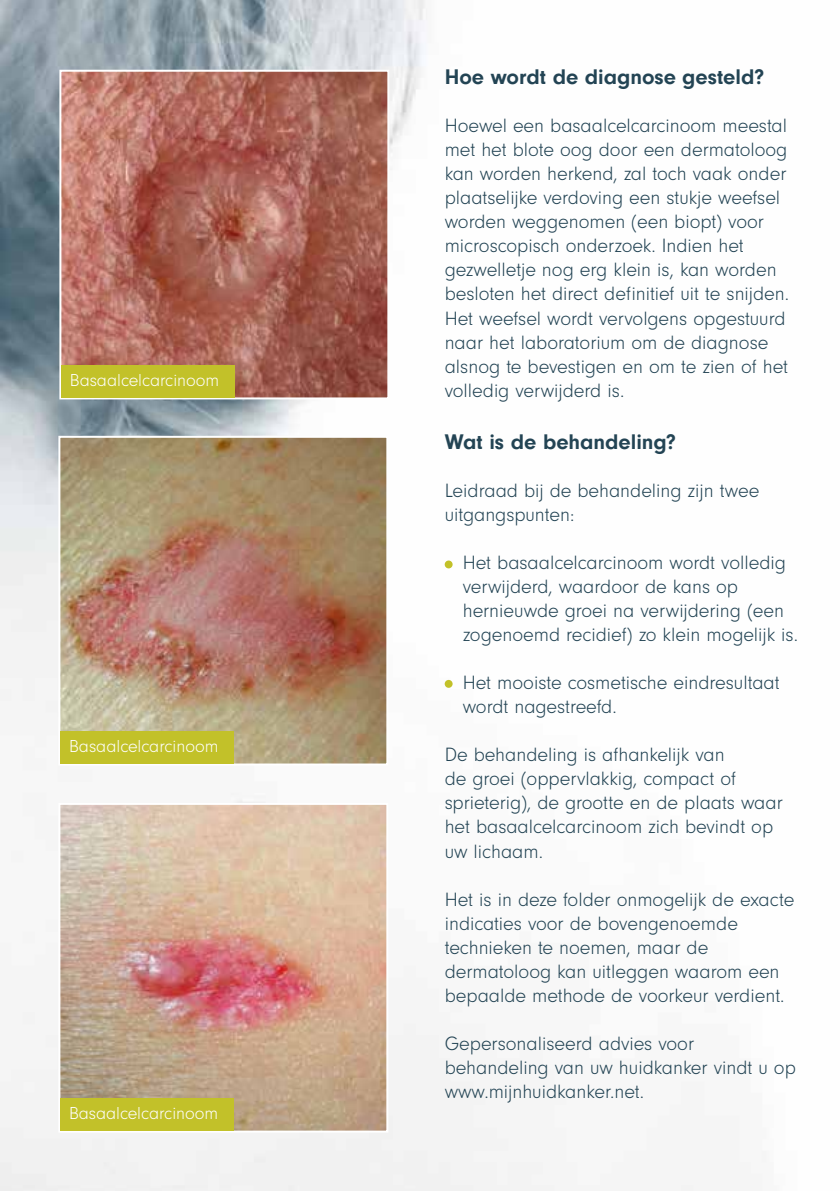
<style>
.page{position:relative;width:840px;height:1191px;background:#fff}
.page>*{position:absolute;margin:0;border:0;box-sizing:border-box;transform-origin:0 0}
.t1{font:700 22px "Neuzeit Gro";color:#234454}
.t2{font:300 20px/24px "Neuzeit Gro";color:#234454}
.t3{font:300 18px "Neuzeit Gro";color:#fff}
</style>
<div class="page">
<img style="left:0;top:0;width:694px;height:1191px">
<img style="left:61px;top:439px;width:324px;height:323px">
<div style="left:58px;top:436px;width:330px;height:329px;border:2px solid #fff"></div>
<img style="left:62px;top:73px;width:324px;height:323px">
<div style="left:59px;top:70px;width:330px;height:329px;border:2px solid #fff"></div>
<div style="left:444px;top:680px;width:8px;height:8px;background:#c2c129;border-radius:50%"></div>
<div style="left:444px;top:560px;width:8px;height:8px;background:#c2c129;border-radius:50%"></div>
<img style="left:61px;top:806px;width:324px;height:323px">
<div style="left:58px;top:803px;width:330px;height:329px;border:2px solid #fff"></div>
<div style="left:61px;top:365px;width:173px;height:32px;background:#c2c129"></div>
<div style="left:61px;top:730px;width:173px;height:33px;background:#c2c129"></div>
<div style="left:60px;top:1097px;width:173px;height:33px;background:#c2c129"></div>
<p class="t3" style="left:70px;top:371px;width:151px">Basaalcelcarcinoom</p>
<p class="t3" style="left:69px;top:736px;width:151px">Basaalcelcarcinoom</p>
<p class="t3" style="left:69px;top:1104px;width:151px">Basaalcelcarcinoom</p>
<p class="t1" style="left:444px;top:65px;width:321px">Hoe wordt de diagnose gesteld?</p>
<p class="t2" style="left:444px;top:114px;width:346px">Hoewel een basaalcelcarcinoom meestal met het blote oog door een dermatoloog kan worden herkend, zal toch vaak onder plaatselijke verdoving een stukje weefsel worden weggenomen (een biopt) voor microscopisch onderzoek. Indien het gezwelletje nog erg klein is, kan worden besloten het direct definitief uit te snijden.<br>Het weefsel wordt vervolgens opgestuurd naar het laboratorium om de diagnose alsnog te bevestigen en om te zien of het volledig verwijderd is.</p>
<p class="t1" style="left:444px;top:430px;width:233px">Wat is de behandeling?</p>
<p class="t2" style="left:444px;top:479px;width:316px">Leidraad bij de behandeling zijn twee uitgangspunten:</p>
<p class="t2" style="left:462px;top:551px;width:337px">Het basaalcelcarcinoom wordt volledig verwijderd, waardoor de kans op hernieuwde groei na verwijdering (een zogenoemd recidief) zo klein mogelijk is.</p>
<p class="t2" style="left:462px;top:671px;width:318px">Het mooiste cosmetische eindresultaat wordt nagestreefd.</p>
<p class="t2" style="left:444px;top:743px;width:339px">De behandeling is afhankelijk van<br>de groei (oppervlakkig, compact of sprieterig), de grootte en de plaats waar het basaalcelcarcinoom zich bevindt op uw lichaam.</p>
<p class="t2" style="left:444px;top:887px;width:351px">Het is in deze folder onmogelijk de exacte indicaties voor de bovengenoemde technieken te noemen, maar de dermatoloog kan uitleggen waarom een bepaalde methode de voorkeur verdient.</p>
<p class="t2" style="left:444px;top:1031px;width:352px">Gepersonaliseerd advies voor behandeling van uw huidkanker vindt u op www.mijnhuidkanker.net.</p>
</div>
